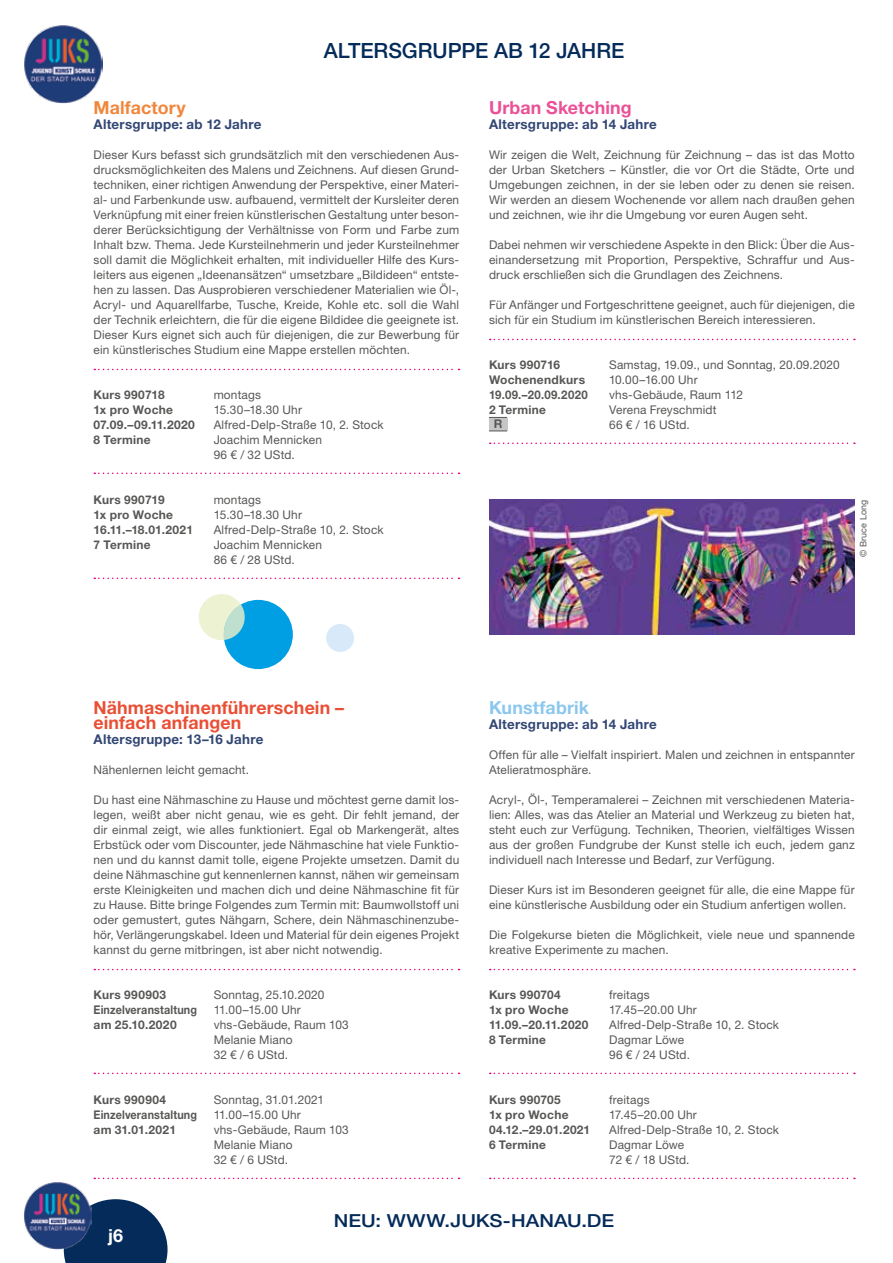
<style>
.page{position:relative;width:893px;height:1263px;background:#fff}
.page>*{position:absolute;margin:0;border:0;box-sizing:border-box;transform-origin:0 0}
.t1{font:500 21px "Helvetica Neue LT Std";color:#042b5a}
.t2{font:700 18px/15px "Helvetica Neue LT Std";letter-spacing:.005em;color:#e94f35}
.t3{font:500 18px "Helvetica Neue LT Std";color:#042b5a;scale:1.12 1}
.t4{font:700 18px "Helvetica Neue LT Std";letter-spacing:.005em;color:#ea5197}
.t5{font:700 18px "Helvetica Neue LT Std";letter-spacing:.01em;color:#8cc7ee}
.t6{font:700 18px "Helvetica Neue LT Std";letter-spacing:.005em;color:#f1873d}
.t7{font:700 18px "Helvetica Neue LT Std";color:#fff}
.t8{font:700 13.5px "Helvetica Neue LT Std";letter-spacing:.02em;color:#324774}
.t9{font:12px/15px "Helvetica Neue LT Std";letter-spacing:.015em;color:#575756}
.t10{font:700 12px "Helvetica Neue LT Std";letter-spacing:.025em;color:#575756}
.t11{font:700 12px "Helvetica Neue LT Std";letter-spacing:.025em;color:#575756;scale:.9 1}
.t12{font:700 12px "Helvetica Neue LT Std";letter-spacing:.005em;color:#575756}
.t13{font:700 12px "Helvetica Neue LT Std";letter-spacing:.025em;color:#575756;scale:.95 1}
.t14{font:9px "Helvetica Neue LT Std";letter-spacing:.025em;color:#575756}
</style>
<div class="page">
<svg style="left:64px;top:1199px;width:104px;height:64px;background:#23456e"></svg>
<img style="left:24px;top:25px;width:79px;height:78px">
<img style="left:24px;top:1182px;width:68px;height:67px">
<svg style="left:94px;top:369px;width:365px;height:1px"></svg>
<svg style="left:94px;top:473px;width:365px;height:1px"></svg>
<svg style="left:94px;top:578px;width:365px;height:1px"></svg>
<svg style="left:94px;top:969px;width:365px;height:1px"></svg>
<svg style="left:94px;top:1073px;width:365px;height:1px"></svg>
<svg style="left:94px;top:1178px;width:365px;height:1px"></svg>
<svg style="left:490px;top:339px;width:365px;height:1px"></svg>
<svg style="left:490px;top:443px;width:365px;height:1px"></svg>
<svg style="left:490px;top:969px;width:365px;height:1px"></svg>
<svg style="left:490px;top:1073px;width:365px;height:1px"></svg>
<svg style="left:490px;top:1178px;width:365px;height:1px"></svg>
<div style="left:489px;top:418px;width:18px;height:12px;background:#c6c6c6"></div>
<svg style="left:489px;top:417px;width:18px;height:1px"></svg>
<svg style="left:489px;top:431px;width:18px;height:1px"></svg>
<div style="left:224px;top:600px;width:69px;height:69px;background:#009fe3;border-radius:50%"></div>
<svg style="left:199px;top:594px;width:46px;height:46px"></svg>
<div style="left:326px;top:624px;width:28px;height:28px;background:#d8eafa;border-radius:50%"></div>
<img style="left:489px;top:499px;width:366px;height:135px">
<h1 class="t1" style="left:324px;top:38px;width:302px">ALTERSGRUPPE AB 12 JAHRE</h1>
<h2 class="t6" style="left:94px;top:96px;width:94px">Malfactory</h2>
<p class="t8" style="left:94px;top:116px;width:170px">Altersgruppe: ab 12 Jahre</p>
<p class="t9" style="left:94px;top:147px;width:367px;text-align:justify">Dieser Kurs befasst sich grundsätzlich mit den verschiedenen Aus&shy;drucksmöglichkeiten des Malens und Zeichnens. Auf diesen Grund&shy;techniken, einer richtigen Anwendung der Perspektive, einer Materi&shy;al- und Farbenkunde usw. aufbauend, vermittelt der Kursleiter deren Verknüpfung mit einer freien künstlerischen Gestaltung unter beson&shy;derer Berücksichtigung der Verhältnisse von Form und Farbe zum Inhalt bzw. Thema. Jede Kursteilnehmerin und jeder Kursteilnehmer soll damit die Möglichkeit erhalten, mit individueller Hilfe des Kurs&shy;leiters aus eigenen „Ideenansätzen“ umsetzbare „Bildideen“ entste&shy;hen zu lassen. Das Ausprobieren verschiedener Materialien wie Öl-, Acryl- und Aquarellfarbe, Tusche, Kreide, Kohle etc. soll die Wahl der Technik erleichtern, die für die eigene Bildidee die geeignete ist.<br>Dieser Kurs eignet sich auch für diejenigen, die zur Bewerbung für ein künstlerisches Studium eine Mappe erstellen möchten.</p>
<p class="t10" style="left:94px;top:387px;width:73px">Kurs 990718</p>
<p class="t9" style="left:214px;top:387px;width:49px">montags</p>
<p class="t10" style="left:94px;top:402px;width:81px">1x pro Woche</p>
<p class="t9" style="left:214px;top:402px;width:90px">15.30–18.30 Uhr</p>
<p class="t10" style="left:94px;top:417px;width:103px">07.09.–09.11.2020</p>
<p class="t9" style="left:214px;top:417px;width:171px">Alfred-Delp-Straße 10, 2. Stock</p>
<p class="t10" style="left:94px;top:432px;width:59px">8 Termine</p>
<p class="t9" style="left:214px;top:432px;width:110px">Joachim Mennicken<br>96 € / 32 UStd.</p>
<p class="t10" style="left:94px;top:492px;width:73px">Kurs 990719</p>
<p class="t9" style="left:214px;top:492px;width:49px">montags</p>
<p class="t10" style="left:94px;top:507px;width:81px">1x pro Woche</p>
<p class="t9" style="left:214px;top:507px;width:90px">15.30–18.30 Uhr</p>
<p class="t12" style="left:94px;top:522px;width:101px">16.11.–18.01.2021</p>
<p class="t9" style="left:214px;top:522px;width:171px">Alfred-Delp-Straße 10, 2. Stock</p>
<p class="t10" style="left:94px;top:537px;width:59px">7 Termine</p>
<p class="t9" style="left:214px;top:537px;width:110px">Joachim Mennicken<br>86 € / 28 UStd.</p>
<h2 class="t4" style="left:489px;top:96px;width:144px">Urban Sketching</h2>
<p class="t8" style="left:489px;top:116px;width:169px">Altersgruppe: ab 14 Jahre</p>
<p class="t9" style="left:489px;top:147px;width:367px;text-align:justify">Wir zeigen die Welt, Zeichnung für Zeichnung – das ist das Motto der Urban Sketchers – Künstler, die vor Ort die Städte, Orte und Umgebungen zeichnen, in der sie leben oder zu denen sie reisen.<br>Wir werden an diesem Wochenende vor allem nach draußen gehen und zeichnen, wie ihr die Umgebung vor euren Augen seht.</p>
<p class="t9" style="left:489px;top:237px;width:367px;text-align:justify">Dabei nehmen wir verschiedene Aspekte in den Blick: Über die Aus&shy;einandersetzung mit Proportion, Perspektive, Schraffur und Aus&shy;druck erschließen sich die Grundlagen des Zeichnens.</p>
<p class="t9" style="left:489px;top:297px;width:367px">Für Anfänger und Fortgeschrittene geeignet, auch für diejenigen, die sich für ein Studium im künstlerischen Bereich interessieren.</p>
<p class="t10" style="left:489px;top:357px;width:73px">Kurs 990716</p>
<p class="t9" style="left:609px;top:357px;width:232px">Samstag, 19.09., und Sonntag, 20.09.2020</p>
<p class="t10" style="left:489px;top:372px;width:98px">Wochenendkurs</p>
<p class="t9" style="left:609px;top:372px;width:90px">10.00–16.00 Uhr</p>
<p class="t13" style="left:489px;top:387px;width:105px">19.09.–20.09.2020</p>
<p class="t9" style="left:609px;top:387px;width:135px">vhs-Gebäude, Raum 112</p>
<p class="t10" style="left:489px;top:402px;width:59px">2 Termine</p>
<p class="t9" style="left:609px;top:402px;width:109px">Verena Freyschmidt</p>
<p class="t10" style="left:494px;top:417px;width:10px">R</p>
<p class="t9" style="left:609px;top:417px;width:82px">66 € / 16 UStd.</p>
<p class="t14" style="left:858px;top:557px;width:59px;rotate:-90deg">© Bruce Long</p>
<h2 class="t2" style="left:94px;top:700px;width:252px">Nähmaschinenführerschein – einfach anfangen</h2>
<p class="t8" style="left:94px;top:731px;width:171px">Altersgruppe: 13–16 Jahre</p>
<p class="t9" style="left:94px;top:762px;width:157px">Nähenlernen leicht gemacht.</p>
<p class="t9" style="left:94px;top:792px;width:367px;text-align:justify">Du hast eine Nähmaschine zu Hause und möchtest gerne damit los&shy;legen, weißt aber nicht genau, wie es geht. Dir fehlt jemand, der dir einmal zeigt, wie alles funktioniert. Egal ob Markengerät, altes Erbstück oder vom Discounter, jede Nähmaschine hat viele Funktio&shy;nen und du kannst damit tolle, eigene Projekte umsetzen. Damit du deine Nähmaschine gut kennenlernen kannst, nähen wir gemeinsam erste Kleinigkeiten und machen dich und deine Nähmaschine fit für zu Hause. Bitte bringe Folgendes zum Termin mit: Baumwollstoff uni oder gemustert, gutes Nähgarn, Schere, dein Nähmaschinenzube&shy;hör, Verlängerungskabel. Ideen und Material für dein eigenes Projekt kannst du gerne mitbringen, ist aber nicht notwendig.</p>
<p class="t10" style="left:94px;top:987px;width:74px">Kurs 990903</p>
<p class="t9" style="left:214px;top:987px;width:112px">Sonntag, 25.10.2020</p>
<p class="t11" style="left:94px;top:1002px;width:117px">Einzelveranstaltung</p>
<p class="t9" style="left:214px;top:1002px;width:89px">11.00–15.00 Uhr</p>
<p class="t10" style="left:94px;top:1017px;width:85px">am 25.10.2020</p>
<p class="t9" style="left:214px;top:1017px;width:137px">vhs-Gebäude, Raum 103<br>Melanie Miano<br>32 € / 6 UStd.</p>
<p class="t10" style="left:94px;top:1092px;width:74px">Kurs 990904</p>
<p class="t9" style="left:214px;top:1092px;width:112px">Sonntag, 31.01.2021</p>
<p class="t11" style="left:94px;top:1107px;width:117px">Einzelveranstaltung</p>
<p class="t9" style="left:214px;top:1107px;width:89px">11.00–15.00 Uhr</p>
<p class="t10" style="left:94px;top:1122px;width:84px">am 31.01.2021</p>
<p class="t9" style="left:214px;top:1122px;width:137px">vhs-Gebäude, Raum 103<br>Melanie Miano<br>32 € / 6 UStd.</p>
<h2 class="t5" style="left:489px;top:696px;width:101px">Kunstfabrik</h2>
<p class="t8" style="left:489px;top:716px;width:169px">Altersgruppe: ab 14 Jahre</p>
<p class="t9" style="left:489px;top:747px;width:367px">Offen für alle – Vielfalt inspiriert. Malen und zeichnen in entspannter<br>Atelieratmosphäre.</p>
<p class="t9" style="left:489px;top:792px;width:367px;text-align:justify">Acryl-, Öl-, Temperamalerei – Zeichnen mit verschiedenen Materia&shy;lien: Alles, was das Atelier an Material und Werkzeug zu bieten hat, steht euch zur Verfügung. Techniken, Theorien, vielfältiges Wissen aus der großen Fundgrube der Kunst stelle ich euch, jedem ganz individuell nach Interesse und Bedarf, zur Verfügung.</p>
<p class="t9" style="left:489px;top:882px;width:367px">Dieser Kurs ist im Besonderen geeignet für alle, die eine Mappe für eine künstlerische Ausbildung oder ein Studium anfertigen wollen.</p>
<p class="t9" style="left:489px;top:927px;width:367px">Die Folgekurse bieten die Möglichkeit, viele neue und spannende kreative Experimente zu machen.</p>
<p class="t10" style="left:489px;top:987px;width:73px">Kurs 990704</p>
<p class="t9" style="left:609px;top:987px;width:42px">freitags</p>
<p class="t10" style="left:489px;top:1002px;width:81px">1x pro Woche</p>
<p class="t9" style="left:609px;top:1002px;width:89px">17.45–20.00 Uhr</p>
<p class="t10" style="left:489px;top:1017px;width:101px">11.09.–20.11.2020</p>
<p class="t9" style="left:609px;top:1017px;width:171px">Alfred-Delp-Straße 10, 2. Stock</p>
<p class="t10" style="left:489px;top:1032px;width:59px">8 Termine</p>
<p class="t9" style="left:609px;top:1032px;width:82px">Dagmar Löwe<br>96 € / 24 UStd.</p>
<p class="t10" style="left:489px;top:1092px;width:73px">Kurs 990705</p>
<p class="t9" style="left:609px;top:1092px;width:42px">freitags</p>
<p class="t10" style="left:489px;top:1107px;width:81px">1x pro Woche</p>
<p class="t9" style="left:609px;top:1107px;width:89px">17.45–20.00 Uhr</p>
<p class="t10" style="left:489px;top:1122px;width:103px">04.12.–29.01.2021</p>
<p class="t9" style="left:609px;top:1122px;width:171px">Alfred-Delp-Straße 10, 2. Stock</p>
<p class="t10" style="left:489px;top:1137px;width:59px">6 Termine</p>
<p class="t9" style="left:609px;top:1137px;width:82px">Dagmar Löwe<br>72 € / 18 UStd.</p>
<h2 class="t7" style="left:108px;top:1224px;width:17px">j6</h2>
<h2 class="t3" style="left:334px;top:1210px;width:252px">NEU: WWW.JUKS-HANAU.DE</h2>
</div>
